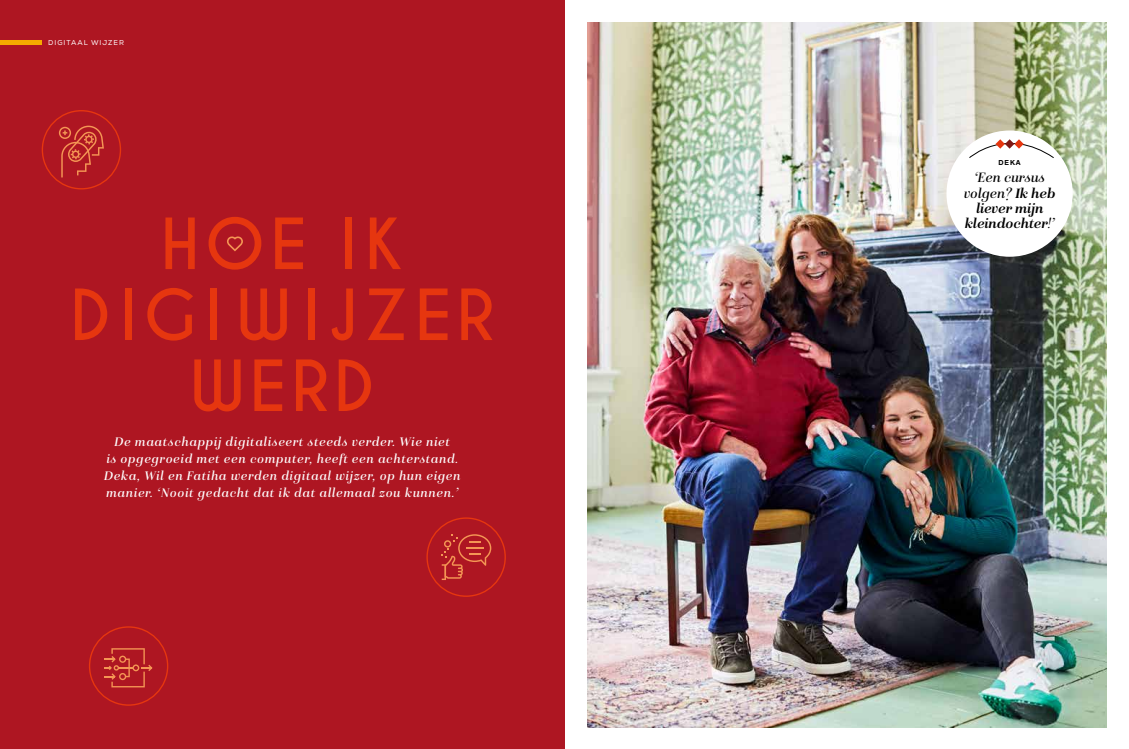
<style>
.page{position:relative;width:1129px;height:749px;background:#fff}
.page>*{position:absolute;margin:0;border:0;box-sizing:border-box;transform-origin:0 0}
.t1{font:700 66px/70.9px "Caviar Dreams";letter-spacing:.075em;color:#e6360f;text-align:center}
.t2{font:italic 700 14.2px/15.2px "Isabel";color:#000;text-align:center}
.t3{font:italic 13px/17px "Isabel";letter-spacing:.05em;color:#fff;text-align:center}
.t4{font:7px "Nexa";letter-spacing:.14em;color:#fff}
.t5{font:700 7px "Helvetica Neue LT Std";color:#000}
.s1{font-weight:400}
</style>
<div class="page">
<div style="left:0;top:0;width:564px;height:748px;background:#ae1622"></div>
<img style="left:587px;top:23px;width:519px;height:704px">
<div style="left:0;top:40px;width:42px;height:5px;background:#f5aa00"></div>
<div style="left:42px;top:110px;width:79px;height:79px;border:1px solid #e6360f;border-radius:50%"></div>
<svg style="left:59px;top:126px;width:45px;height:51px"></svg>
<div style="left:89px;top:626px;width:79px;height:79px;border:1px solid #e6360f;border-radius:50%"></div>
<svg style="left:105px;top:648px;width:47px;height:39px"></svg>
<div style="left:426px;top:517px;width:80px;height:79px;border:1px solid #e6360f;border-radius:50%"></div>
<svg style="left:441px;top:534px;width:50px;height:46px"></svg>
<svg style="left:227px;top:236px;width:16px;height:15px"></svg>
<div style="left:946px;top:130px;width:126px;height:127px;background:#fff;border-radius:50%"></div>
<svg style="left:968px;top:125px;width:86px;height:33px"></svg>
<p class="t4" style="left:48px;top:39px;width:77px">DIGITAAL WIJZER</p>
<h1 class="t1" style="left:70px;top:210px;width:425px">HOE IK<br>DIGIWIJZER<br>WERD</h1>
<p class="t3" style="left:104px;top:434px;width:358px">De maatschappij digitaliseert steeds verder. Wie niet<br>is opgegroeid met een computer, heeft een achterstand.<br>Deka, Wil en Fatiha werden digitaal wijzer, op hun eigen manier. ‘Nooit gedacht dat ik dat allemaal zou kunnen.’</p>
<p class="t5" style="left:998px;top:158px;width:24px">DEKA</p>
<p class="t2" style="left:963px;top:172px;width:93px"><span class="s1">‘Een cursus volgen?</span> Ik heb liever mijn kleindochter<span class="s1">!’</span></p>
</div>
